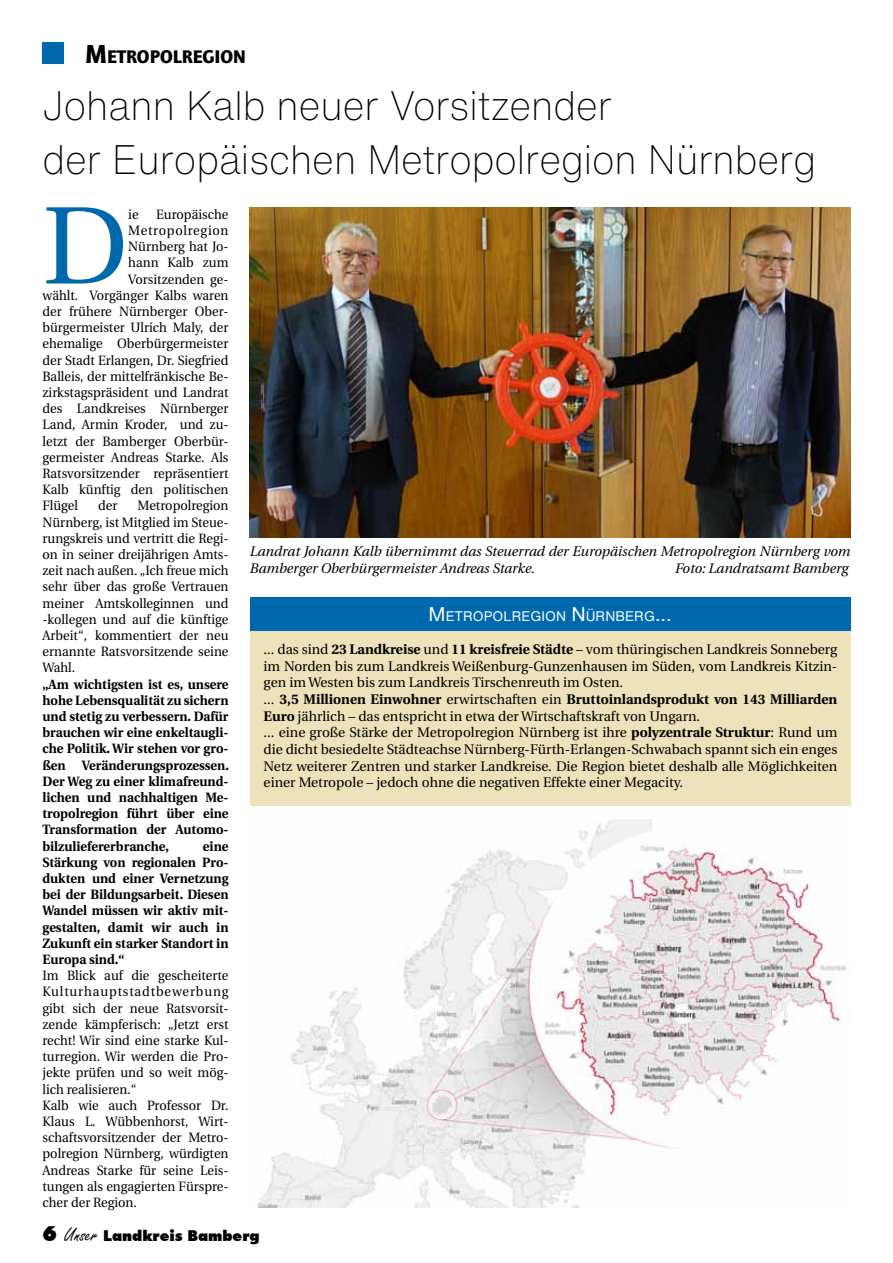
<style>
.page{position:relative;width:893px;height:1263px;background:#fff}
.page>*{position:absolute;margin:0;border:0;box-sizing:border-box;transform-origin:0 0}
.t1{font:110.1px "Utopia";color:#0068ad}
.t2{font:200 40.5px/54px "Helvetica Now Text";color:#000;scale:.94 1}
.t3{font:900 18.9px "Quay Sans EF";color:#000}
.t4{font:900 15px "Futura BT";color:#000}
.t5{font:13.8px/16.6px "Utopia";color:#000}
.t6{font:italic 13.8px/16.6px "Utopia";color:#000}
.t7{font:13.65px "Helvetica Now Text";color:#fff}
.t8{font:13.5px/16.2px "Utopia";color:#000;text-align:justify;scale:.95 1}
.t9{font:700 13.5px/16.2px "Utopia";color:#000;text-align:justify;scale:.95 1}
.t10{font:13.5px "Utopia";letter-spacing:.055em;color:#000;scale:.95 1}
.s1{font-size:27px}
.s2{font-size:19.5px}
.s3{font-weight:700}
.s4{font-size:21px}
.s5{font-family:"Freestyle Script";font-weight:400;font-size:21px}
</style>
<div class="page">
<div style="left:43px;top:43px;width:21px;height:21px;background:#0068ad"></div>
<img style="left:250px;top:207px;width:600px;height:330px">
<div style="left:250px;top:605px;width:600px;height:201px;background:#ede2b9"></div>
<div style="left:250px;top:597px;width:600px;height:33px;background:#0068ad"></div>
<img style="left:257px;top:819px;width:590px;height:389px">
<h3 class="t3" style="left:85px;top:45px;width:162px"><span class="s1">M</span>ETROPOLREGION</h3>
<h2 class="t2" style="left:43px;top:78px;width:825px">Johann Kalb neuer Vorsitzender<br>der Europäischen Metropolregion Nürnberg</h2>
<h1 class="t1" style="left:43px;top:185px;width:87px">D</h1>
<p class="t8" style="left:128px;top:206px;width:12px">ie</p>
<p class="t8" style="left:156px;top:206px;width:78px">Europäische</p>
<p class="t10" style="left:128px;top:223px;width:107px">Metropolregion</p>
<p class="t8" style="left:128px;top:239px;width:107px">Nürnberg hat Jo-</p>
<p class="t8" style="left:128px;top:255px;width:107px">hann Kalb zum</p>
<p class="t8" style="left:128px;top:271px;width:107px">Vorsitzenden ge-</p>
<p class="t8" style="left:43px;top:287px;width:197px">wählt. Vorgänger Kalbs waren</p>
<p class="t8" style="left:43px;top:303px;width:197px">der frühere Nürnberger Ober-</p>
<p class="t8" style="left:43px;top:320px;width:197px">bürgermeister Ulrich Maly, der</p>
<p class="t8" style="left:43px;top:336px;width:197px">ehemalige Oberbürgermeister</p>
<p class="t8" style="left:43px;top:352px;width:197px">der Stadt Erlangen, Dr. Siegfried</p>
<p class="t8" style="left:43px;top:368px;width:197px">Balleis, der mittelfränkische Be-</p>
<p class="t8" style="left:43px;top:384px;width:197px">zirkstagspräsident und Landrat</p>
<p class="t8" style="left:43px;top:401px;width:197px">des Landkreises Nürnberger</p>
<p class="t8" style="left:43px;top:417px;width:197px">Land, Armin Kroder, und zu-</p>
<p class="t8" style="left:43px;top:433px;width:197px">letzt der Bamberger Oberbür-</p>
<p class="t8" style="left:43px;top:449px;width:197px">germeister Andreas Starke. Als</p>
<p class="t8" style="left:43px;top:465px;width:197px">Ratsvorsitzender repräsentiert</p>
<p class="t8" style="left:43px;top:482px;width:197px">Kalb künftig den politischen</p>
<p class="t8" style="left:43px;top:498px;width:39px">Flügel</p>
<p class="t8" style="left:98px;top:498px;width:22px">der</p>
<p class="t8" style="left:43px;top:498px;width:197px;text-indent:95px">Metropolregion Nürnberg, ist Mitglied im Steue&shy;rungskreis und vertritt die Regi&shy;on in seiner dreijährigen Amts&shy;zeit nach außen. „Ich freue mich sehr über das große Vertrauen meiner Amtskolleginnen und -kollegen und auf die künftige Arbeit“, kommentiert der neu ernannte Ratsvorsitzende seine Wahl.</p>
<p class="t9" style="left:43px;top:676px;width:198px">„Am wichtigsten ist es, unsere hohe Lebensqualität zu sichern und stetig zu verbessern. Dafür brauchen wir eine enkeltaugli&shy;che Politik. Wir stehen vor gro&shy;ßen Veränderungsprozessen.<br>Der Weg zu einer klimafreund&shy;lichen und nachhaltigen Me&shy;tropolregion führt über eine Transformation der Automo&shy;bilzuliefererbranche,</p>
<p class="t9" style="left:43px;top:838px;width:197px;text-indent:160px">eine Stärkung von regionalen Pro&shy;dukten und einer Vernetzung bei der Bildungsarbeit. Diesen Wandel müssen wir aktiv mit&shy;gestalten, damit wir auch in Zukunft ein starker Standort in Europa sind.“</p>
<p class="t8" style="left:43px;top:968px;width:197px;text-align:left">Im Blick auf die gescheiterte<br>Kulturhauptstadtbewerbung gibt sich der neue Ratsvorsit&shy;zende kämpferisch: „Jetzt erst recht! Wir sind eine starke Kul&shy;turregion. Wir werden die Pro&shy;jekte prüfen und so weit mög&shy;lich realisieren.“<br>Kalb wie auch Professor Dr.<br>Klaus L. Wübbenhorst, Wirt&shy;schaftsvorsitzender der Metro&shy;polregion Nürnberg, würdigten<br>Andreas Starke für seine Leis&shy;tungen als engagierten Fürspre&shy;cher der Region.</p>
<p class="t6" style="left:250px;top:543px;width:602px">Landrat Johann Kalb übernimmt das Steuerrad der Europäischen Metropolregion Nürnberg vom<br>Bamberger Oberbürgermeister Andreas Starke.</p>
<p class="t6" style="left:675px;top:560px;width:175px">Foto: Landratsamt Bamberg</p>
<p class="t7" style="left:429px;top:606px;width:244px"><span class="s2">M</span>ETROPOLREGION <span class="s2">N</span> ÜRNBERG<span class="s2">...</span></p>
<p class="t5" style="left:264px;top:641px;width:575px">... das sind <span class="s3">23 Landkreise</span> und <span class="s3">11 kreisfreie Städte</span> – vom thüringischen Landkreis Sonneberg im Norden bis zum Landkreis Weißenburg-Gunzenhausen im Süden, vom Landkreis Kitzin&shy;gen im Westen bis zum Landkreis Tirschenreuth im Osten.<br>... <span class="s3">3,5 Millionen Einwohner</span> erwirtschaften ein <span class="s3">Bruttoinlandsprodukt von 143 Milliarden Euro</span> jährlich – das entspricht in etwa der Wirtschaftskraft von Ungarn.<br>... eine große Stärke der Metropolregion Nürnberg ist ihre <span class="s3">polyzentrale Struktur</span>: Rund um die dicht besiedelte Städteachse Nürnberg-Fürth-Erlangen-Schwabach spannt sich ein enges Netz weiterer Zentren und starker Landkreise. Die Region bietet deshalb alle Möglichkeiten einer Metropole – jedoch ohne die negativen Effekte einer Megacity.</p>
<p class="t4" style="left:43px;top:1226px;width:219px"><span class="s4">6</span> <span class="s5">Unser</span> Landkreis Bamberg</p>
</div>
